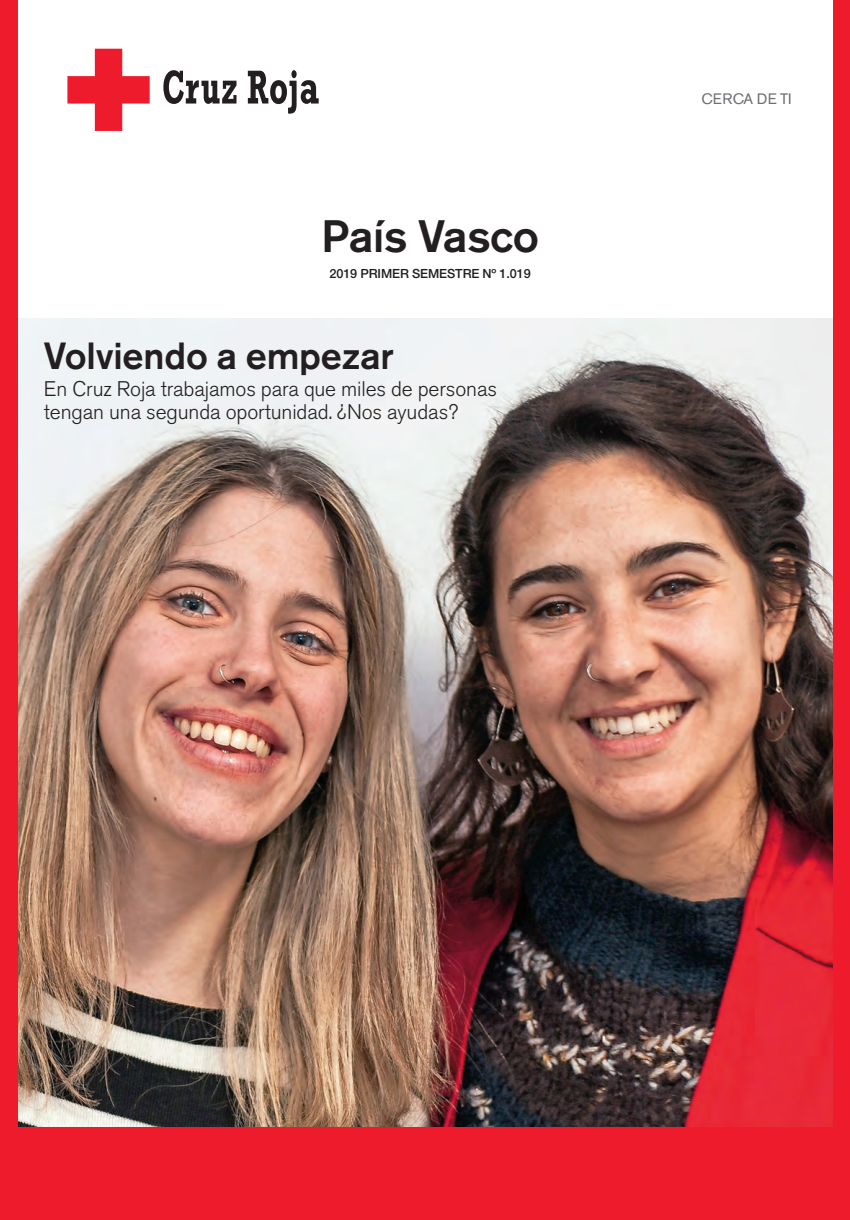
<style>
.page{position:relative;width:850px;height:1220px;background:#fff}
.page>*{position:absolute;margin:0;border:0;box-sizing:border-box;transform-origin:0 0}
.t1{font:500 45px "Akzidenz Grotesk BE";letter-spacing:-.005em;color:#231f20}
.t2{font:500 37.5px "Akzidenz Grotesk BE";letter-spacing:-.005em;color:#231f20}
.t3{font:300 21px/22.5px "Akzidenz Grotesk BE";letter-spacing:-.005em;color:#231f20}
.t4{font:15px "Akzidenz Grotesk BE";letter-spacing:.015em;color:#6d6f74}
.t5{font:500 12.6px "Helvetica Neue";letter-spacing:-.005em;color:#231f20}
</style>
<div class="page">
<img style="left:18px;top:318px;width:815px;height:809px">
<svg style="left:163px;top:70px;width:73px;height:34px"></svg>
<svg style="left:248px;top:70px;width:70px;height:44px"></svg>
<svg style="left:67px;top:49px;width:83px;height:82px"></svg>
<div style="left:0;top:0;width:18px;height:1219px;background:#ee1b2c"></div>
<div style="left:833px;top:0;width:16px;height:1219px;background:#ee1b2c"></div>
<div style="left:0;top:1127px;width:849px;height:92px;background:#ee1b2c"></div>
<h1 class="t1" style="left:321px;top:220px;width:219px">País Vasco</h1>
<p class="t5" style="left:329px;top:268px;width:203px">2019 PRIMER SEMESTRE Nº 1.019</p>
<h2 class="t2" style="left:44px;top:342px;width:351px">Volviendo a empezar</h2>
<p class="t3" style="left:44px;top:380px;width:454px">En Cruz Roja trabajamos para que miles de personas tengan una segunda oportunidad. ¿Nos ayudas?</p>
<p class="t4" style="left:701px;top:93px;width:92px">CERCA DE TI</p>
</div>
